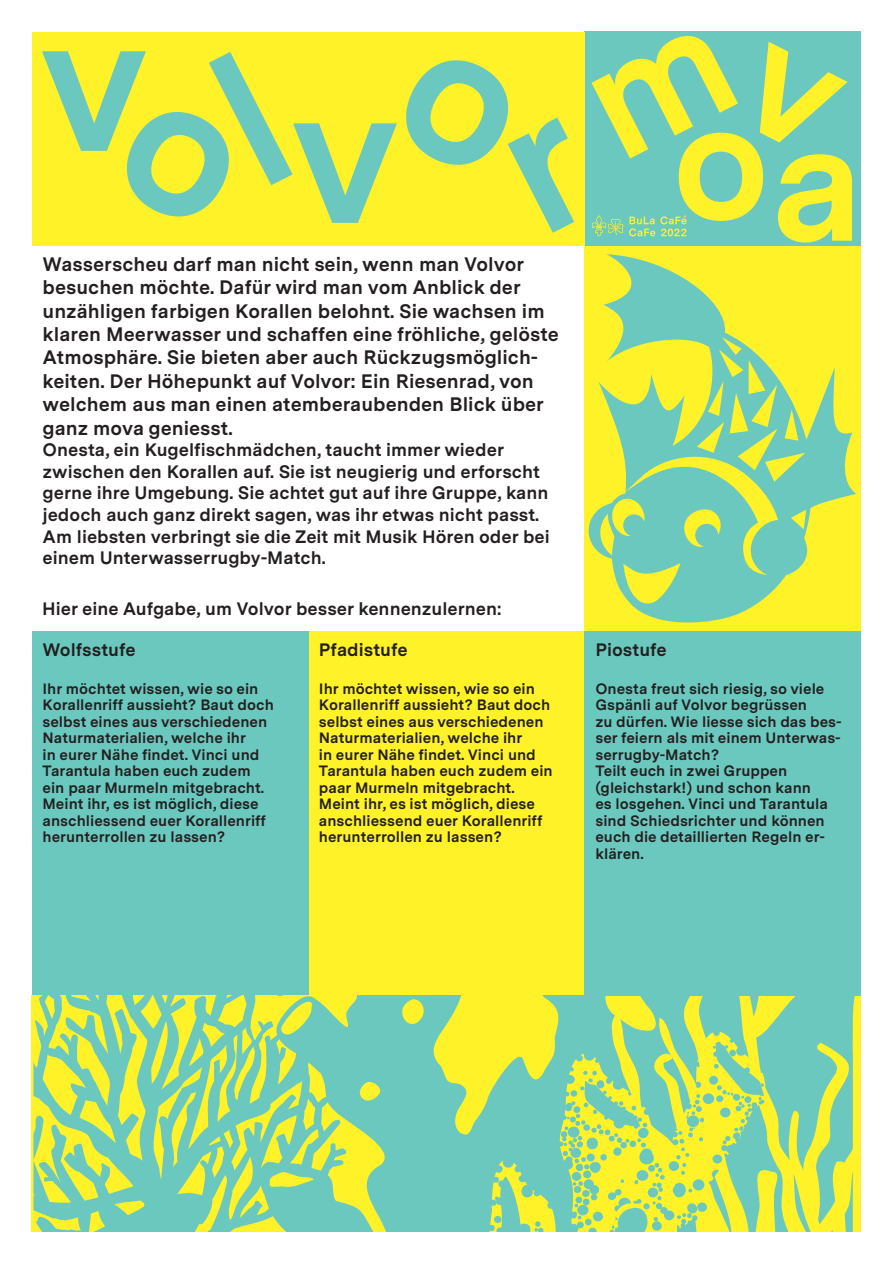
<style>
.page{position:relative;width:893px;height:1263px;background:#fff}
.page>*{position:absolute;margin:0;border:0;box-sizing:border-box;transform-origin:0 0}
.t1{font:700 193.35px "Messina Sans";color:#6bc8be}
.t2{font:700 165px "Messina Sans";color:#fff229}
.bold_text{font:700 19.5px/23.4px "Messina Sans";color:#231f20}
.bold_text-2{font:700 18px/21.6px "Messina Sans";color:#231f20}
.bold_text_klein{font:700 15px/16.5px "Messina Sans";color:#231f20}
.bold_text-3{font:700 15px/16.5px "Messina Sans";color:#231f20}
</style>
<div class="page">
<svg style="left:701px;top:996px;width:160px;height:235px;background:#aedb79"></svg>
<svg style="left:33px;top:995px;width:668px;height:236px;background:#a1d786"></svg>
<div style="left:585px;top:245px;width:276px;height:386px;background:#fff229"></div>
<div style="left:585px;top:31px;width:276px;height:215px;background:#6bc8be"></div>
<div style="left:32px;top:32px;width:553px;height:214px;background:#fff229"></div>
<div style="left:308px;top:631px;width:277px;height:364px;background:#fff229"></div>
<div style="left:32px;top:631px;width:276px;height:364px;background:#6bc8be"></div>
<div style="left:585px;top:631px;width:276px;height:365px;background:#6bc8be"></div>
<svg style="left:588px;top:254px;width:268px;height:369px"></svg>
<svg style="left:584px;top:31px;width:103px;height:205px"></svg>
<p class="t1" style="left:39px;top:-62px;width:111px">v</p>
<p class="t1" style="left:290px;top:10px;width:111px">v</p>
<p class="bold_text" style="left:43px;top:251px;width:518px">Wasserscheu darf man nicht sein, wenn man Volvor besuchen möchte. Dafür wird man vom Anblick der unzähligen farbigen Korallen belohnt. Sie wachsen im klaren Meerwasser und schaffen eine fröhliche, gelöste Atmosphäre. Sie bieten aber auch Rückzugsmöglich&shy;keiten. Der Höhepunkt auf Volvor: Ein Riesenrad, von</p>
<p class="bold_text" style="left:43px;top:392px;width:503px">welchem aus man einen atemberaubenden Blick über ganz mova geniesst.</p>
<p class="bold_text-2" style="left:43px;top:438px;width:463px">Onesta, ein Kugelfischmädchen, taucht immer wieder</p>
<p class="bold_text-2" style="left:43px;top:460px;width:509px">zwischen den Korallen auf. Sie ist neugierig und erforscht gerne ihre Umgebung. Sie achtet gut auf ihre Gruppe, kann jedoch auch ganz direkt sagen, was ihr etwas nicht passt.<br>Am liebsten verbringt sie die Zeit mit Musik Hören oder bei einem Unterwasserrugby-Match.</p>
<p class="bold_text-2" style="left:42px;top:597px;width:461px">Hier eine Aufgabe, um Volvor besser kennenzulernen:</p>
<p class="bold_text-2" style="left:43px;top:638px;width:95px">Wolfsstufe</p>
<p class="bold_text_klein" style="left:43px;top:679px;width:233px">Ihr möchtet wissen, wie so ein<br>Korallenriff aussieht? Baut doch selbst eines aus verschiedenen<br>Naturmaterialien, welche ihr<br>in eurer Nähe findet. Vinci und<br>Tarantula haben euch zudem ein paar Murmeln mitgebracht.<br>Meint ihr, es ist möglich, diese anschliessend euer Korallenriff herunterrollen zu lassen?</p>
<p class="bold_text-2" style="left:319px;top:638px;width:90px">Pfadistufe</p>
<p class="bold_text-3" style="left:319px;top:679px;width:235px">Ihr möchtet wissen, wie so ein<br>Korallenriff aussieht? Baut doch selbst eines aus verschiedenen<br>Naturmaterialien, welche ihr<br>in eurer Nähe findet. Vinci und<br>Tarantula haben euch zudem ein paar Murmeln mitgebracht.</p>
<p class="bold_text-3" style="left:319px;top:795px;width:225px">Meint ihr, es ist möglich, diese anschliessend euer Korallenriff herunterrollen zu lassen?</p>
<p class="t2" style="left:671px;top:38px;width:101px">o</p>
<p class="t2" style="left:770px;top:59px;width:95px">a</p>
<p class="bold_text-2" style="left:595px;top:638px;width:73px">Piostufe</p>
<p class="bold_text_klein" style="left:595px;top:679px;width:231px">Onesta freut sich riesig, so viele<br>Gspänli auf Volvor begrüssen</p>
<p class="bold_text_klein" style="left:595px;top:712px;width:248px;text-align:justify">zu dürfen. Wie liesse sich das bes&shy;ser feiern als mit einem Unterwas&shy;serrugby-Match?</p>
<p class="bold_text_klein" style="left:595px;top:762px;width:234px">Teilt euch in zwei Gruppen (gleichstark!) und schon kann es losgehen. Vinci und Tarantula sind Schiedsrichter und können euch die detaillierten Regeln er&shy;klären.</p>
</div>
